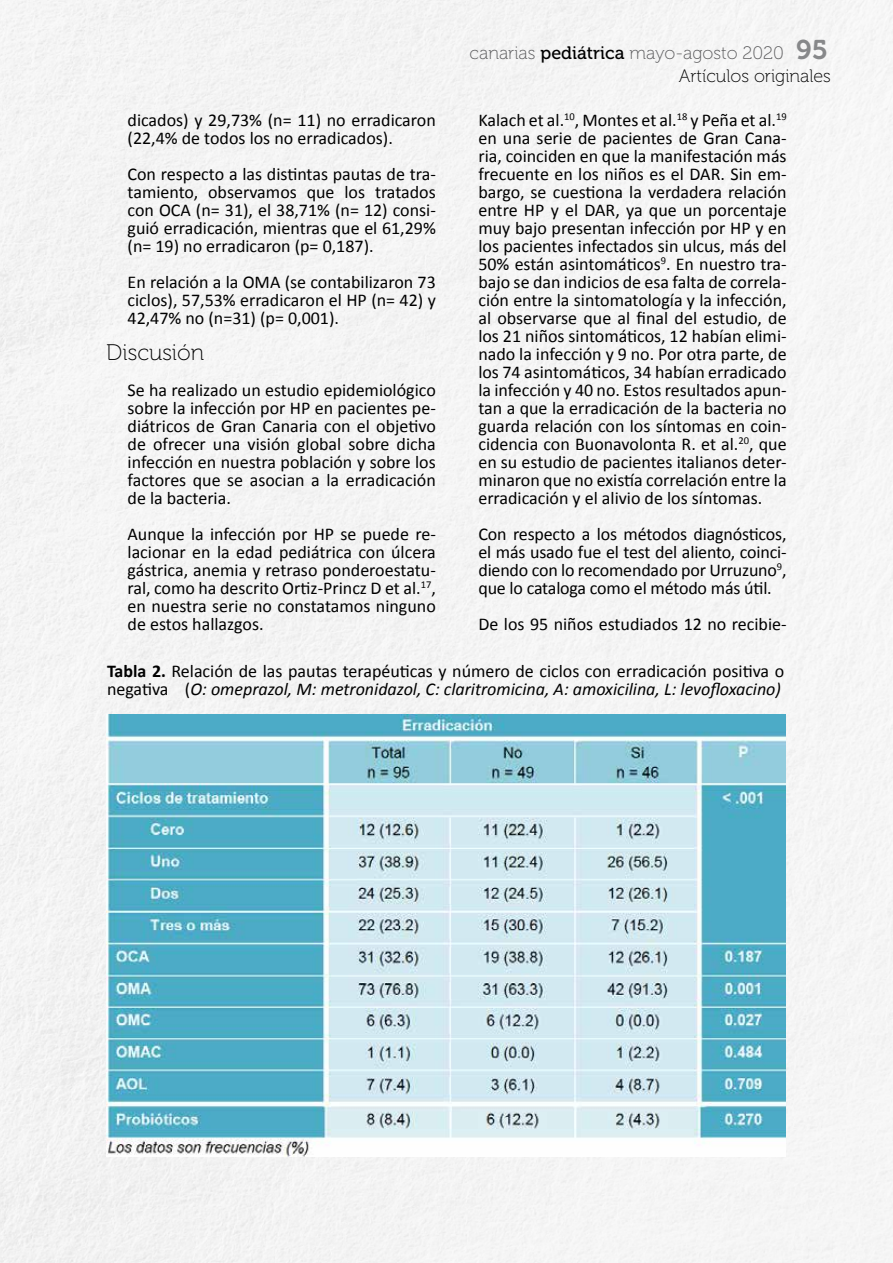
<style>
.page{position:relative;width:893px;height:1263px;background:#f5f5f5}
.page>*{position:absolute;margin:0;border:0;box-sizing:border-box;transform-origin:0 0}
.t1{font:22.5px "Museo 100";color:#000}
.t2{font:18px/18px "Calibri";color:#000;text-align:justify}
.t3{font:18px/23px "Museo 100";color:#58585a;text-align:right}
.s1{font-family:"Museo 500";color:#000}
.s2{font-family:"Museo 700";font-size:27px;color:#87888a}
.s3{color:#000}
.s4{font-weight:700}
.s5{font-style:italic}
</style>
<div class="page">
<img style="left:106px;top:714px;width:679px;height:442px">
<p class="t3" style="left:470px;top:41px;width:363px">canarias <span class="s1">pediátrica</span> mayo-agosto 2020 <span class="s2">95<br></span><span class="s3">Artículos originales</span></p>
<p class="t2" style="left:478px;top:110px;width:310px">Kalach et al.<sup>10</sup>, Montes et al.<sup>18</sup> y Peña et al.<sup>19 </sup>en una serie de pacientes de Gran Cana&shy;ria, coinciden en que la manifestación más frecuente en los niños es el DAR. Sin em&shy;bargo, se cuestiona la verdadera relación entre HP y el DAR, ya que un porcentaje muy bajo presentan infección por HP y en los pacientes infectados sin ulcus, más del 50% están asintomáticos<sup>9</sup>. En nuestro tra&shy;bajo se dan indicios de esa falta de correla&shy;ción entre la sintomatología y la infección, al observarse que al final del estudio, de los 21 niños sintomáticos, 12 habían elimi&shy;nado la infección y 9 no. Por otra parte, de los 74 asintomáticos, 34 habían erradicado la infección y 40 no. Estos resultados apun&shy;tan a que la erradicación de la bacteria no guarda relación con los síntomas en coin&shy;cidencia con Buonavolonta R. et al.<sup>20</sup>, que en su estudio de pacientes italianos deter&shy;minaron que no existía correlación entre la erradicación y el alivio de los síntomas.</p>
<p class="t2" style="left:478px;top:524px;width:310px">Con respecto a los métodos diagnósticos, el más usado fue el test del aliento, coinci&shy;diendo con lo recomendado por Urruzuno<sup>9</sup>, que lo cataloga como el método más útil.</p>
<p class="t2" style="left:478px;top:614px;width:310px">De los 95 niños estudiados 12 no recibie-</p>
<p class="t2" style="left:107px;top:661px;width:679px"><span class="s4">Tabla 2.</span> Relación de las pautas terapéuticas y número de ciclos con erradicación positiva o negativa (<span class="s5">O: omeprazol, M: metronidazol, C: claritromicina, A: amoxicilina, L: levofloxacino)</span></p>
<p class="t2" style="left:128px;top:110px;width:310px">dicados) y 29,73% (n= 11) no erradicaron (22,4% de todos los no erradicados).</p>
<p class="t2" style="left:128px;top:164px;width:310px">Con respecto a las distintas pautas de tra&shy;tamiento, observamos que los tratados con OCA (n= 31), el 38,71% (n= 12) consi&shy;guió erradicación, mientras que el 61,29% (n= 19) no erradicaron (p= 0,187).</p>
<p class="t2" style="left:128px;top:272px;width:310px">En relación a la OMA (se contabilizaron 73 ciclos), 57,53% erradicaron el HP (n= 42) y 42,47% no (n=31) (p= 0,001).</p>
<p class="t1" style="left:106px;top:340px;width:99px">Discusión</p>
<p class="t2" style="left:128px;top:380px;width:310px">Se ha realizado un estudio epidemiológico sobre la infección por HP en pacientes pe&shy;diátricos de Gran Canaria con el objetivo de ofrecer una visión global sobre dicha infección en nuestra población y sobre los factores que se asocian a la erradicación de la bacteria.</p>
<p class="t2" style="left:128px;top:524px;width:310px">Aunque la infección por HP se puede re&shy;lacionar en la edad pediátrica con úlcera gástrica, anemia y retraso ponderoestatu&shy;ral, como ha descrito Ortiz-Princz D et al.<sup>17</sup>, en nuestra serie no constatamos ninguno de estos hallazgos.</p>
</div>
